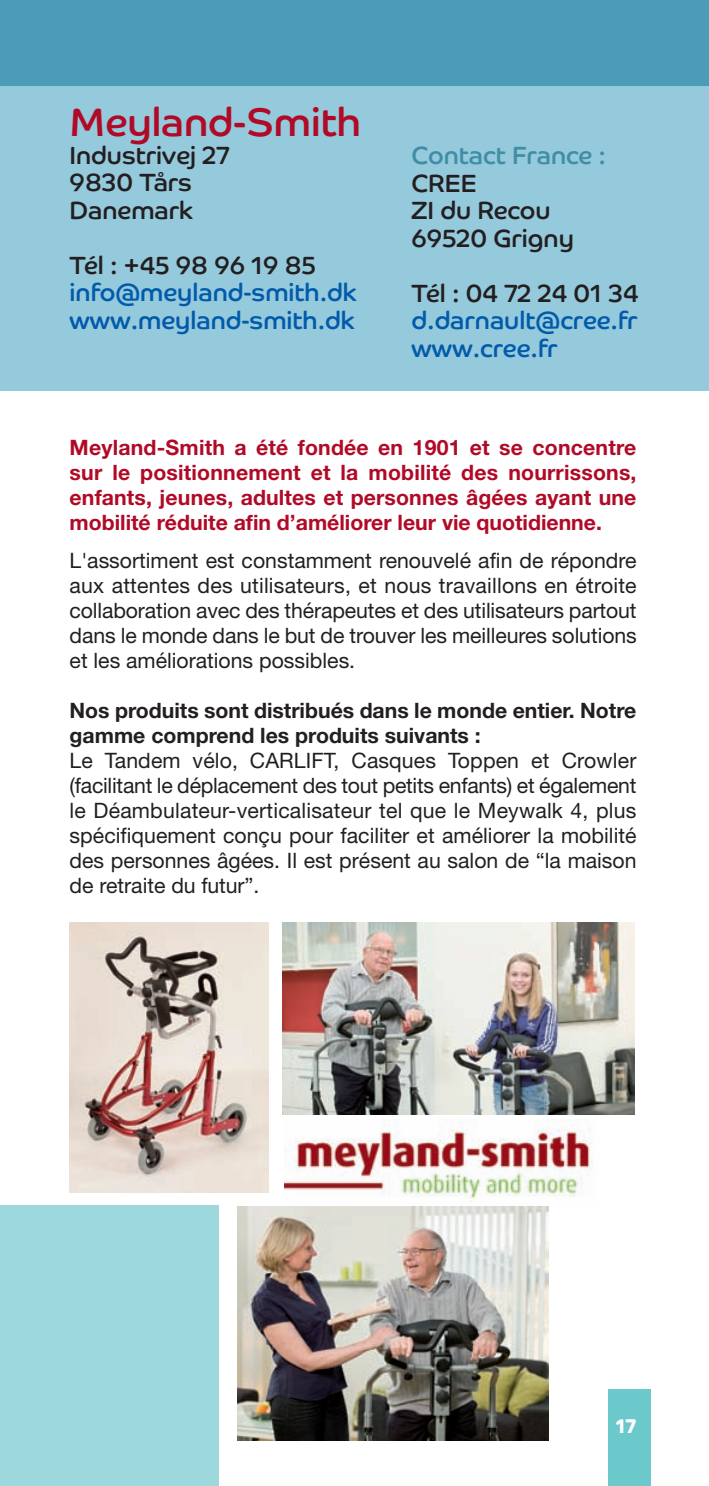
<style>
.page{position:relative;width:709px;height:1486px;background:#fff}
.page>*{position:absolute;margin:0;border:0;box-sizing:border-box;transform-origin:0 0}
.t1{font:40px "Co Headline Corp";color:#b00a27}
.t2{font:25px/27.5px "Co Headline Corp";color:#231f20}
.t3{font:25px/27.5px "Co Headline Corp";color:#015aaa}
.t4{font:25px "Co Headline Corp";color:#418da6}
.t5{font:21.25px/25px "Helvetica Neue";color:#231f20;text-align:justify}
.t6{font:700 21.25px/25px "Helvetica Neue";color:#b00a27;text-align:justify}
.t7{font:700 21.25px/25px "Helvetica Neue";color:#231f20}
.t8{font:700 20px "Co Headline Corp";color:#fff}
</style>
<div class="page">
<div style="left:608px;top:1390px;width:43px;height:96px;background:#6bc9cc"></div>
<div style="left:0;top:0;width:709px;height:390px;background:#95c9dc"></div>
<div style="left:0;top:0;width:709px;height:86px;background:#4b9db7"></div>
<div style="left:0;top:1205px;width:218px;height:281px;background:#9cd8dc"></div>
<img style="left:285px;top:1119px;width:308px;height:83px">
<img style="left:70px;top:923px;width:198px;height:269px">
<img style="left:282px;top:923px;width:353px;height:191px">
<img style="left:237px;top:1206px;width:312px;height:234px">
<h1 class="t1" style="left:70px;top:98px;width:293px">Meyland-Smith</h1>
<p class="t2" style="left:70px;top:141px;width:161px">Industrivej 27<br>9830 Tårs<br>Danemark</p>
<p class="t2" style="left:70px;top:251px;width:248px">Tél : +45 98 96 19 85</p>
<p class="t3" style="left:70px;top:279px;width:289px">info@meyland-smith.dk www.meyland-smith.dk</p>
<p class="t4" style="left:412px;top:141px;width:196px">Contact France :</p>
<p class="t2" style="left:412px;top:169px;width:164px">CREE<br>ZI du Recou<br>69520 Grigny</p>
<p class="t2" style="left:412px;top:279px;width:229px">Tél : 04 72 24 01 34</p>
<p class="t3" style="left:412px;top:307px;width:228px">d.darnault@cree.fr www.cree.fr</p>
<p class="t6" style="left:70px;top:437px;width:568px">Meyland-Smith a été fondée en 1901 et se concentre sur le positionnement et la mobilité des nourrissons, enfants, jeunes, adultes et personnes âgées ayant une mobilité réduite afin d’améliorer leur vie quotidienne.</p>
<p class="t5" style="left:70px;top:550px;width:569px">L'assortiment est constamment renouvelé afin de répondre aux attentes des utilisateurs, et nous travaillons en étroite collaboration avec des thérapeutes et des utilisateurs partout dans le monde dans le but de trouver les meilleures solutions et les améliorations possibles.</p>
<p class="t7" style="left:70px;top:699px;width:568px">Nos produits sont distribués dans le monde entier. Notre gamme comprend les produits suivants :</p>
<p class="t5" style="left:70px;top:750px;width:569px">Le Tandem vélo, CARLIFT, Casques Toppen et Crowler (facilitant le déplacement des tout petits enfants) et également le Déambulateur-verticalisateur tel que le Meywalk 4, plus spécifiquement conçu pour faciliter et améliorer la mobilité des personnes âgées. Il est présent au salon de “la maison de retraite du futur”.</p>
<p class="t8" style="left:616px;top:1414px;width:22px">17</p>
</div>
